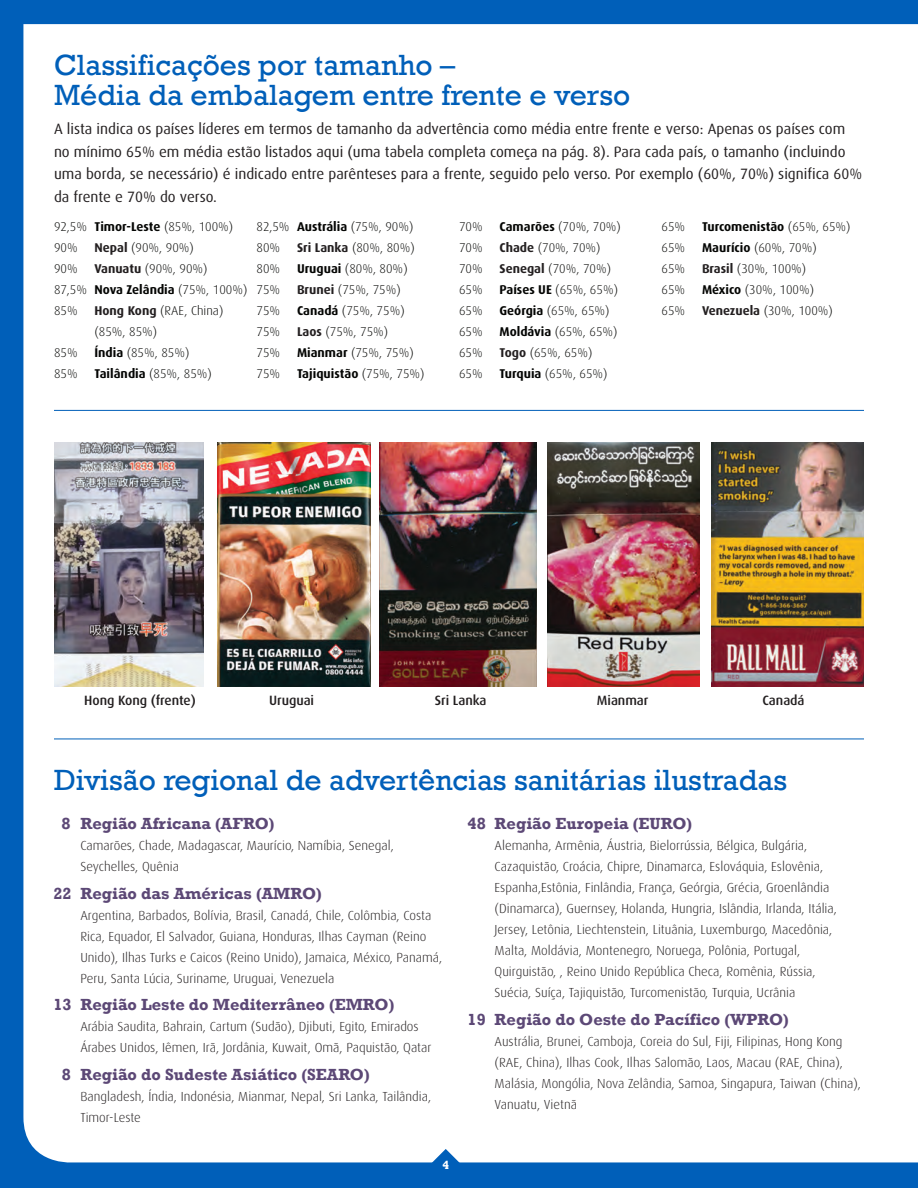
<style>
.page{position:relative;width:918px;height:1188px;background:#005fb9}
.page>*{position:absolute;margin:0;border:0;box-sizing:border-box;transform-origin:0 0}
.Body_-_normal{font:30px/30px "Rockwell";color:#005fb9}
.Body_-_Regional_Brea{font:700 16.5px "Rockwell";color:#5c4876}
.Body_-_normal-2{font:15px/22.5px "Dax";color:#231f20}
.Long_list{font:500 13.5px "Dax";letter-spacing:-.005em;color:#231f20}
.Body_-_Regional_Brea-2{font:300 13.2px/21px "Dax";color:#231f20}
.Long_list-2{font:300 12.75px/21px "Dax";color:#040503}
.Long_list-3{font:700 12.75px "Dax";color:#040503}
.t1{font:700 12px "Rockwell";color:#fff}
.s1{font-weight:700}
.s2{font-weight:700;color:#231f20}
.s3{font-weight:300}
</style>
<div class="page">
<div style="left:23px;top:24px;width:895px;height:1139px;background:#fff"></div>
<svg style="left:419px;top:1149px;width:53px;height:14px"></svg>
<img style="left:54px;top:442px;width:150px;height:245px">
<img style="left:380px;top:442px;width:157px;height:245px">
<img style="left:547px;top:442px;width:152px;height:244px">
<img style="left:712px;top:442px;width:152px;height:244px">
<img style="left:217px;top:442px;width:153px;height:244px">
<hr style="left:54px;top:410px;width:810px;height:1px;background:#005fb9">
<hr style="left:54px;top:739px;width:810px;height:1px;background:#005fb9">
<p class="Body_-_normal" style="left:54px;top:50px;width:578px">Classificações por tamanho –<br>Média da embalagem entre frente e verso</p>
<p class="Body_-_normal-2" style="left:54px;top:118px;width:810px">A lista indica os países líderes em termos de tamanho da advertência como média entre frente e verso: Apenas os países com no mínimo 65% em média estão listados aqui (uma tabela completa começa na pág. 8). Para cada país, o tamanho (incluindo uma borda, se necessário) é indicado entre parênteses para a frente, seguido pelo verso. Por exemplo (60%, 70%) significa 60% da frente e 70% do verso.</p>
<p class="Long_list-2" style="left:54px;top:216px;width:181px">92,5% <span class="s1">Timor-Leste</span> (85%, 100%)</p>
<p class="Long_list-2" style="left:54px;top:237px;width:25px">90%</p>
<p class="Long_list-2" style="left:94px;top:237px;width:101px"><span class="s2">Nepal</span> (90%, 90%)</p>
<p class="Long_list-2" style="left:54px;top:258px;width:25px">90%</p>
<p class="Long_list-2" style="left:94px;top:258px;width:115px"><span class="s2">Vanuatu</span> (90%, 90%)</p>
<p class="Long_list-2" style="left:54px;top:279px;width:195px">87,5% <span class="s1">Nova Zelândia</span> (75%, 100%)</p>
<p class="Long_list-2" style="left:54px;top:300px;width:25px">85%</p>
<p class="Long_list-2" style="left:94px;top:300px;width:130px"><span class="s2">Hong Kong</span> (RAE, China) (85%, 85%)</p>
<p class="Long_list-2" style="left:54px;top:342px;width:25px">85%</p>
<p class="Long_list-2" style="left:94px;top:342px;width:97px"><span class="s1">Índia</span> (85%, 85%)</p>
<p class="Long_list-2" style="left:54px;top:363px;width:25px">85%</p>
<p class="Long_list-3" style="left:94px;top:366px;width:119px">Tailândia <span class="s3">(85%, 85%)</span></p>
<p class="Long_list-2" style="left:256px;top:216px;width:159px">82,5% <span class="s1">Austrália</span> (75%, 90%)</p>
<p class="Long_list-2" style="left:256px;top:237px;width:25px">80%</p>
<p class="Long_list-2" style="left:297px;top:237px;width:119px"><span class="s2">Sri Lanka</span> (80%, 80%)</p>
<p class="Long_list-2" style="left:256px;top:258px;width:25px">80%</p>
<p class="Long_list-2" style="left:297px;top:258px;width:112px"><span class="s1">Uruguai</span> (80%, 80%)</p>
<p class="Long_list-2" style="left:256px;top:279px;width:25px">75%</p>
<p class="Long_list-2" style="left:297px;top:279px;width:105px"><span class="s2">Brunei</span> (75%, 75%)</p>
<p class="Long_list-2" style="left:256px;top:300px;width:25px">75%</p>
<p class="Long_list-2" style="left:297px;top:300px;width:109px"><span class="s1">Canadá</span> (75%, 75%)</p>
<p class="Long_list-2" style="left:256px;top:321px;width:25px">75%</p>
<p class="Long_list-2" style="left:297px;top:321px;width:93px"><span class="s2">Laos</span> (75%, 75%)</p>
<p class="Long_list-2" style="left:256px;top:342px;width:25px">75%</p>
<p class="Long_list-2" style="left:297px;top:342px;width:118px"><span class="s1">Mianmar</span> (75%, 75%)</p>
<p class="Long_list-2" style="left:256px;top:363px;width:25px">75%</p>
<p class="Long_list-3" style="left:297px;top:366px;width:129px">Tajiquistão <span class="s3">(75%, 75%)</span></p>
<p class="Long_list-2" style="left:459px;top:216px;width:25px">70%</p>
<p class="Long_list-2" style="left:500px;top:216px;width:123px"><span class="s1">Camarões</span> (70%, 70%)</p>
<p class="Long_list-2" style="left:459px;top:237px;width:25px">70%</p>
<p class="Long_list-2" style="left:500px;top:237px;width:103px"><span class="s2">Chade</span> (70%, 70%)</p>
<p class="Long_list-2" style="left:459px;top:258px;width:25px">70%</p>
<p class="Long_list-2" style="left:500px;top:258px;width:113px"><span class="s2">Senegal</span> (70%, 70%)</p>
<p class="Long_list-2" style="left:459px;top:279px;width:25px">65%</p>
<p class="Long_list-2" style="left:500px;top:279px;width:120px"><span class="s1">Países UE</span> (65%, 65%)</p>
<p class="Long_list-2" style="left:459px;top:300px;width:25px">65%</p>
<p class="Long_list-2" style="left:500px;top:300px;width:112px"><span class="s1">Geórgia</span> (65%, 65%)</p>
<p class="Long_list-2" style="left:459px;top:321px;width:25px">65%</p>
<p class="Long_list-2" style="left:500px;top:321px;width:120px"><span class="s1">Moldávia</span> (65%, 65%)</p>
<p class="Long_list-2" style="left:459px;top:342px;width:25px">65%</p>
<p class="Long_list-2" style="left:500px;top:342px;width:95px"><span class="s2">Togo</span> (65%, 65%)</p>
<p class="Long_list-2" style="left:459px;top:363px;width:25px">65%</p>
<p class="Long_list-2" style="left:500px;top:363px;width:110px"><span class="s1">Turquia</span> (65%, 65%)</p>
<p class="Long_list-2" style="left:662px;top:216px;width:25px">65%</p>
<p class="Long_list-3" style="left:702px;top:219px;width:150px">Turcomenistão <span class="s3">(65%, 65%)</span></p>
<p class="Long_list-2" style="left:662px;top:237px;width:25px">65%</p>
<p class="Long_list-2" style="left:702px;top:237px;width:116px"><span class="s1">Maurício</span> (60%, 70%)</p>
<p class="Long_list-2" style="left:662px;top:258px;width:25px">65%</p>
<p class="Long_list-2" style="left:702px;top:258px;width:106px"><span class="s2">Brasil</span> (30%, 100%)</p>
<p class="Long_list-2" style="left:662px;top:279px;width:25px">65%</p>
<p class="Long_list-2" style="left:702px;top:279px;width:114px"><span class="s1">México</span> (30%, 100%)</p>
<p class="Long_list-2" style="left:662px;top:300px;width:25px">65%</p>
<p class="Long_list-2" style="left:702px;top:300px;width:133px"><span class="s2">Venezuela</span> (30%, 100%)</p>
<p class="Long_list" style="left:84px;top:692px;width:113px">Hong Kong (frente)</p>
<p class="Long_list" style="left:269px;top:692px;width:46px">Uruguai</p>
<p class="Long_list" style="left:435px;top:692px;width:53px">Sri Lanka</p>
<p class="Long_list" style="left:597px;top:692px;width:53px">Mianmar</p>
<p class="Long_list" style="left:763px;top:692px;width:44px">Canadá</p>
<p class="Body_-_normal" style="left:54px;top:766px;width:735px">Divisão regional de advertências sanitárias ilustradas</p>
<p class="Body_-_Regional_Brea" style="left:62px;top:813px;width:214px">8 Região Africana (AFRO)</p>
<p class="Body_-_Regional_Brea-2" style="left:80px;top:835px;width:315px">Camarões, Chade, Madagascar, Maurício, Namíbia, Senegal,<br>Seychelles, Quênia</p>
<p class="Body_-_Regional_Brea" style="left:53px;top:883px;width:270px">22 Região das Américas (AMRO)</p>
<p class="Body_-_Regional_Brea-2" style="left:80px;top:905px;width:364px">Argentina, Barbados, Bolívia, Brasil, Canadá, Chile, Colômbia, Costa Rica, Equador, El Salvador, Guiana, Honduras, Ilhas Cayman (Reino Unido), Ilhas Turks e Caicos (Reino Unido), Jamaica, México, Panamá, Peru, Santa Lúcia, Suriname, Uruguai, Venezuela</p>
<p class="Body_-_Regional_Brea" style="left:53px;top:995px;width:342px">13 Região Leste do Mediterrâneo (EMRO)</p>
<p class="Body_-_Regional_Brea-2" style="left:80px;top:1016px;width:353px">Arábia Saudita, Bahrain, Cartum (Sudão), Djibuti, Egito, Emirados<br>Árabes Unidos, Iêmen, Irã, Jordânia, Kuwait, Omã, Paquistão, Qatar</p>
<p class="Body_-_Regional_Brea" style="left:62px;top:1065px;width:309px">8 Região do Sudeste Asiático (SEARO)</p>
<p class="Body_-_Regional_Brea-2" style="left:80px;top:1086px;width:352px">Bangladesh, Índia, Indonésia, Mianmar, Nepal, Sri Lanka, Tailândia,<br>Timor-Leste</p>
<p class="t1" style="left:442px;top:1158px;width:8px">4</p>
<p class="Body_-_Regional_Brea" style="left:468px;top:813px;width:226px">48 Região Europeia (EURO)</p>
<p class="Body_-_Regional_Brea-2" style="left:495px;top:835px;width:344px">Alemanha, Armênia, Áustria, Bielorrússia, Bélgica, Bulgária, Cazaquistão, Croácia, Chipre, Dinamarca, Eslováquia, Eslovênia, Espanha,Estônia, Finlândia, França, Geórgia, Grécia, Groenlândia (Dinamarca), Guernsey, Holanda, Hungria, Islândia, Irlanda, Itália, Jersey, Letônia, Liechtenstein, Lituânia, Luxemburgo, Macedônia, Malta, Moldávia, Montenegro, Noruega, Polônia, Portugal, Quirguistão, , Reino Unido República Checa, Romênia, Rússia, Suécia, Suíça, Tajiquistão, Turcomenistão, Turquia, Ucrânia</p>
<p class="Body_-_Regional_Brea" style="left:468px;top:1009px;width:323px">19 Região do Oeste do Pacífico (WPRO)</p>
<p class="Body_-_Regional_Brea-2" style="left:495px;top:1031px;width:368px">Austrália, Brunei, Camboja, Coreia do Sul, Fiji, Filipinas, Hong Kong (RAE, China), Ilhas Cook, Ilhas Salomão, Laos, Macau (RAE, China), Malásia, Mongólia, Nova Zelândia, Samoa, Singapura, Taiwan (China), Vanuatu, Vietnã</p>
</div>
